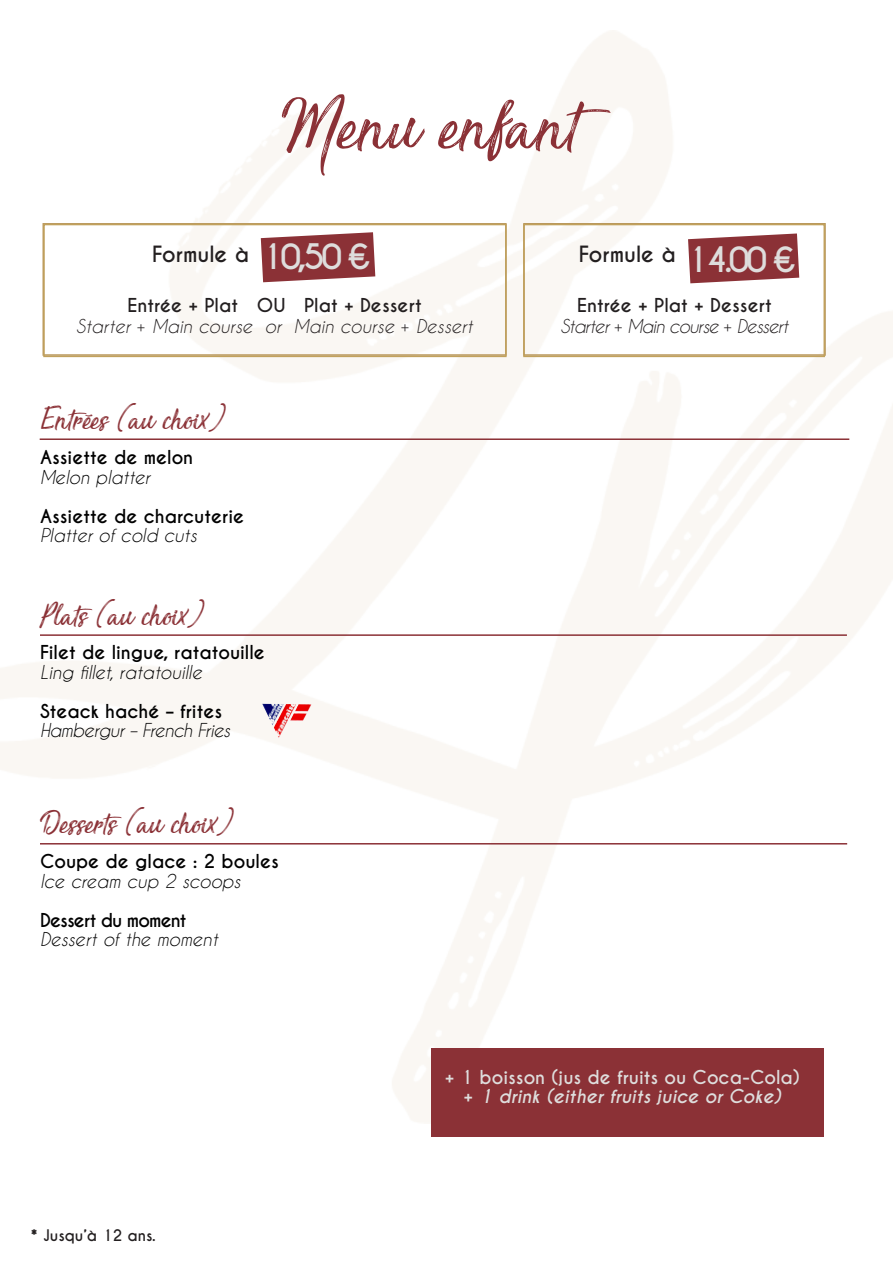
<style>
.page{position:relative;width:893px;height:1263px;background:#fff}
.page>*{position:absolute;margin:0;border:0;box-sizing:border-box;transform-origin:0 0}
.Titres_pages{font:95.55px "Sensations and Qualities";color:#8b3136}
.Sous_titres{font:40.5px "Sensations and Qualities";color:#8b3136}
.Sous_titres-2{font:700 33px "Caviar Dreams";letter-spacing:-.1em;color:#dedddc}
.t1{font:700 21px "Caviar Dreams";color:#231f20}
.Contenu{font:700 18px "Caviar Dreams";color:#000}
.Contenu-2{font:italic 18px "Caviar Dreams";color:#000}
.t2{font:700 18px "Caviar Dreams";color:#231f20}
.t3{font:italic 18px "Caviar Dreams";color:#231f20}
.Contenu-3{font:700 18px "Caviar Dreams";color:#dedddc}
.Contenu-4{font:italic 700 18px "Caviar Dreams";color:#dedddc}
.t4{font:italic 18px "Caviar Dreams";letter-spacing:-.05em;color:#231f20}
.Contenu-5{font:italic 18px "Caviar Dreams";letter-spacing:-.03em;color:#000}
.Contenu-6{font:700 18px "Caviar Dreams";letter-spacing:-.05em;color:#000}
.Contenu-7{font:700 15px "Caviar Dreams";color:#231f20}
</style>
<div class="page">
<img style="left:0;top:31px;width:893px;height:1092px">
<hr style="left:40px;top:438px;width:809px;height:2px;background:#8b3136">
<hr style="left:40px;top:634px;width:807px;height:2px;background:#8b3136">
<hr style="left:40px;top:843px;width:807px;height:1px;background:#8b3136">
<img style="left:262px;top:704px;width:9px;height:15px">
<div style="left:432px;top:1048px;width:392px;height:88px;background:#8b3136"></div>
<div style="left:43px;top:224px;width:464px;height:133px;border:2px solid #c1a15d"></div>
<svg style="left:261px;top:232px;width:114px;height:50px;background:#994b4f"></svg>
<div style="left:523px;top:224px;width:302px;height:133px;border:2px solid #c1a15d"></div>
<svg style="left:688px;top:233px;width:111px;height:50px;background:#9a4c50"></svg>
<p class="Titres_pages" style="left:282px;top:80px;width:303px">Menu enfant</p>
<p class="Sous_titres-2" style="left:261px;top:236px;width:112px">10,50 €</p>
<p class="t1" style="left:579px;top:242px;width:99px">Formule à</p>
<p class="t2" style="left:577px;top:294px;width:196px">Entrée + Plat + Dessert</p>
<p class="t4" style="left:561px;top:316px;width:229px">Starter + Main course + Dessert</p>
<p class="Sous_titres-2" style="left:686px;top:239px;width:112px">14.00 €</p>
<p class="t1" style="left:152px;top:242px;width:99px">Formule à</p>
<p class="t2" style="left:127px;top:294px;width:296px">Entrée + Plat OU Plat + Dessert</p>
<p class="t3" style="left:76px;top:316px;width:398px">Starter + Main course or Main course + Dessert</p>
<p class="Sous_titres" style="left:40px;top:399px;width:188px">Entrées (au choix)</p>
<p class="Contenu" style="left:40px;top:447px;width:155px">Assiette de melon</p>
<p class="Contenu-2" style="left:40px;top:467px;width:112px">Melon platter</p>
<p class="Contenu" style="left:40px;top:505px;width:206px">Assiette de charcuterie</p>
<p class="Contenu-2" style="left:40px;top:525px;width:158px">Platter of cold cuts</p>
<p class="Sous_titres" style="left:40px;top:595px;width:166px">Plats (au choix)</p>
<p class="Contenu" style="left:40px;top:642px;width:226px">Filet de lingue, ratatouille</p>
<p class="Contenu-2" style="left:40px;top:662px;width:164px">Ling fillet, ratatouille</p>
<p class="Contenu" style="left:40px;top:700px;width:184px">Steack haché – frites</p>
<p class="Contenu-5" style="left:40px;top:720px;width:192px">Hambergur – French Fries</p>
<p class="Sous_titres" style="left:40px;top:804px;width:196px">Desserts (au choix)</p>
<p class="Contenu" style="left:40px;top:850px;width:240px">Coupe de glace : 2 boules</p>
<p class="Contenu-2" style="left:40px;top:870px;width:202px">Ice cream cup 2 scoops</p>
<p class="Contenu-6" style="left:40px;top:909px;width:148px">Dessert du moment</p>
<p class="Contenu-2" style="left:40px;top:929px;width:179px">Dessert of the moment</p>
<p class="Contenu-7" style="left:31px;top:1226px;width:126px">* Jusqu’à 12 ans.</p>
<p class="Contenu-3" style="left:445px;top:1066px;width:357px">+ 1 boisson (jus de fruits ou Coca-Cola)</p>
<p class="Contenu-4" style="left:464px;top:1085px;width:319px">+ 1 drink (either fruits juice or Coke)</p>
</div>
